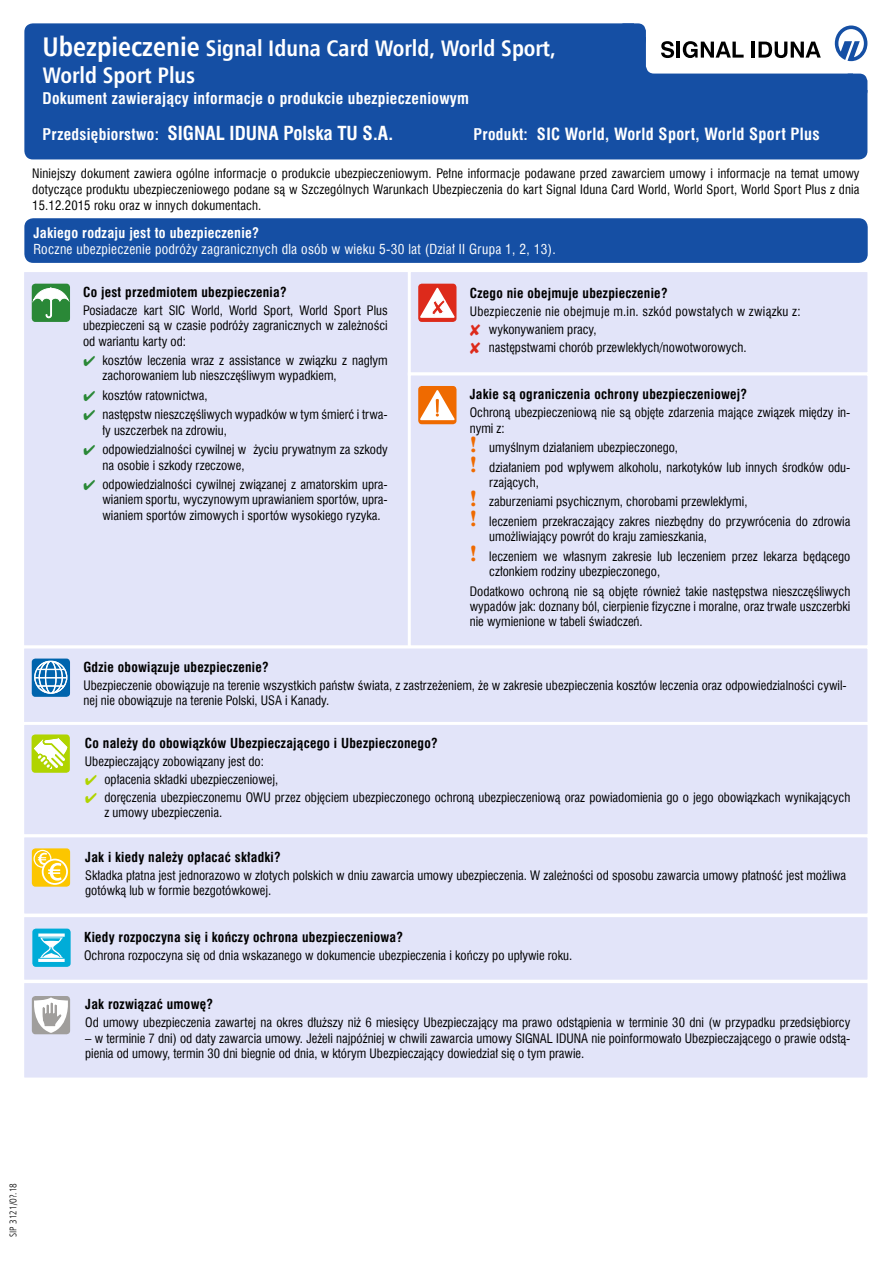
<style>
.page{position:relative;width:893px;height:1263px;background:#fff}
.page>*{position:absolute;margin:0;border:0;box-sizing:border-box;transform-origin:0 0}
.t1{font:700 22.5px/27px "Humnst 777 Cn EU";color:#fff}
.t2{font:700 18.9px "Swis 721 Cn EU";color:#fff}
.t3{font:700 16.5px "Swis 721 Cn EU";letter-spacing:.02em;color:#fff}
.t4{font:700 15.75px "Swis 721 Cn EU";letter-spacing:.02em;color:#fff}
.t5{font:700 14.25px "Swis 721 Cn EU";letter-spacing:.02em;color:#fff}
.t6{font:700 13.5px "Swis 721 Cn EU";letter-spacing:.02em;color:#000}
.t7{font:13.5px "Swis 721 Cn EU";letter-spacing:.02em;color:#fff}
.t8{font:12.75px/15.3px "Swis 721 Cn EU";color:#000}
.t9{font:9.75px "Humnst 777 Lt Cn EU";color:#000}
.s1{font-size:27px}
.s2{font-size:15.75px}
.s3{color:#2a8837}
.s4{font-family:"Dutch 801 X Bd EU";font-size:22.5px;color:#ef6a00}
.s5{color:#b0d400}
</style>
<div class="page">
<div style="left:24px;top:23px;width:843px;height:136px;background:#154fa4;border-radius:9px"></div>
<div style="left:24px;top:272px;width:382px;height:372px;background:#e2e4f9"></div>
<div style="left:406px;top:272px;width:462px;height:99px;background:#e2e4f9"></div>
<div style="left:32px;top:284px;width:38px;height:38px;background:#2a8837;border-radius:4px"></div>
<svg style="left:33px;top:287px;width:36px;height:31px"></svg>
<div style="left:406px;top:371px;width:462px;height:273px;background:#e2e4f9"></div>
<div style="left:418px;top:386px;width:38px;height:38px;background:#ef6a00;border-radius:4px"></div>
<svg style="left:420px;top:390px;width:35px;height:30px"></svg>
<div style="left:418px;top:284px;width:38px;height:38px;background:#dd2a1b;border-radius:4px"></div>
<svg style="left:420px;top:287px;width:35px;height:31px"></svg>
<div style="left:24px;top:644px;width:844px;height:76px;background:#e2e4f9"></div>
<div style="left:32px;top:658px;width:38px;height:39px;background:#0064ad;border-radius:4px"></div>
<svg style="left:34px;top:661px;width:33px;height:33px"></svg>
<div style="left:24px;top:218px;width:844px;height:45px;background:#154fa4;border-radius:9px"></div>
<div style="left:24px;top:720px;width:844px;height:113px;background:#e2e4f9"></div>
<div style="left:32px;top:734px;width:38px;height:39px;background:#b0d400;border-radius:4px"></div>
<svg style="left:32px;top:736px;width:36px;height:34px"></svg>
<div style="left:24px;top:833px;width:844px;height:80px;background:#e2e4f9"></div>
<div style="left:32px;top:848px;width:38px;height:39px;background:#fcc600;border-radius:4px"></div>
<svg style="left:34px;top:850px;width:17px;height:17px"></svg>
<div style="left:34px;top:850px;width:17px;height:18px;border:1px solid #fff;border-radius:50%"></div>
<svg style="left:43px;top:859px;width:24px;height:25px"></svg>
<div style="left:42px;top:859px;width:26px;height:26px;border:2px solid #fff;border-radius:50%"></div>
<svg style="left:38px;top:853px;width:24px;height:28px"></svg>
<div style="left:24px;top:913px;width:844px;height:65px;background:#e2e4f9"></div>
<div style="left:32px;top:928px;width:39px;height:39px;background:#00acd8;border-radius:4px"></div>
<svg style="left:38px;top:933px;width:27px;height:29px"></svg>
<div style="left:646px;top:7px;width:240px;height:67px;background:#fff;border-radius:8px"></div>
<svg style="left:835px;top:26px;width:32px;height:35px"></svg>
<svg style="left:661px;top:41px;width:13px;height:17px"></svg>
<hr style="left:677px;top:42px;width:3px;height:16px;background:#000">
<svg style="left:683px;top:41px;width:61px;height:17px"></svg>
<hr style="left:752px;top:42px;width:3px;height:16px;background:#000">
<svg style="left:758px;top:42px;width:63px;height:16px"></svg>
<div style="left:634px;top:16px;width:20px;height:20px;background:#fff"></div>
<svg style="left:853px;top:73px;width:15px;height:17px"></svg>
<div style="left:616px;top:23px;width:30px;height:25px;background:#154fa4;border-radius:8px"></div>
<div style="left:841px;top:74px;width:26px;height:25px;background:#154fa4;border-radius:8px"></div>
<div style="left:24px;top:978px;width:844px;height:100px;background:#e2e4f9"></div>
<div style="left:32px;top:996px;width:38px;height:38px;background:#a09e9c;border-radius:4px"></div>
<svg style="left:31px;top:997px;width:39px;height:36px"></svg>
<svg style="left:470px;top:324px;width:10px;height:12px"></svg>
<svg style="left:470px;top:342px;width:10px;height:12px"></svg>
<h1 class="t1" style="left:43px;top:35px;width:515px"><span class="s1">Ubezpieczenie</span> Signal Iduna Card World, World Sport,<br>World Sport Plus</h1>
<p class="t4" style="left:43px;top:89px;width:428px">Dokument zawierający informacje o produkcie ubezpieczeniowym</p>
<h2 class="t2" style="left:43px;top:121px;width:352px"><span class="s2">Przedsiębiorstwo:</span> SIGNAL IDUNA Polska TU S.A.</h2>
<p class="t3" style="left:474px;top:124px;width:348px"><span class="s2">Produkt:</span> SIC World, World Sport, World Sport Plus</p>
<p class="t8" style="left:32px;top:166px;width:829px;line-height:15.8px;text-align:justify">Niniejszy dokument zawiera ogólne informacje o produkcie ubezpieczeniowym. Pełne informacje podawane przed zawarciem umowy i informacje na temat umowy dotyczące produktu ubezpieczeniowego podane są w Szczególnych Warunkach Ubezpieczenia do kart Signal Iduna Card World, World Sport, World Sport Plus z dnia 15.12.2015 roku oraz w innych dokumentach.</p>
<p class="t5" style="left:33px;top:224px;width:227px">Jakiego rodzaju jest to ubezpieczenie?</p>
<p class="t7" style="left:33px;top:240px;width:524px">Roczne ubezpieczenie podróży zagranicznych dla osób w wieku 5-30 lat (Dział II Grupa 1, 2, 13).</p>
<p class="t6" style="left:83px;top:284px;width:205px">Co jest przedmiotem ubezpieczenia?</p>
<p class="t8" style="left:83px;top:303px;width:306px;text-align:justify">Posiadacze kart SIC World, World Sport, World Sport Plus ubezpieczeni są w czasie podróży zagranicznych w zależności od wariantu karty od:</p>
<p class="t8" style="left:102px;top:353px;width:287px;text-indent:-19px"><span class="s3">✔</span> kosztów leczenia wraz z assistance w związku z nagłym zachorowaniem lub nieszczęśliwym wypadkiem,</p>
<p class="t8" style="left:83px;top:388px;width:126px"><span class="s3">✔</span> kosztów ratownictwa,</p>
<p class="t8" style="left:102px;top:407px;width:287px;text-indent:-19px"><span class="s3">✔</span> następstw nieszczęśliwych wypadków w tym śmierć i trwa&shy;ły uszczerbek na zdrowiu,</p>
<p class="t8" style="left:102px;top:442px;width:287px;text-indent:-19px"><span class="s3">✔</span> odpowiedzialności cywilnej w życiu prywatnym za szkody na osobie i szkody rzeczowe,</p>
<p class="t8" style="left:102px;top:477px;width:287px;text-align:justify;text-indent:-19px"><span class="s3">✔</span> odpowiedzialności cywilnej związanej z amatorskim upra&shy;wianiem sportu, wyczynowym uprawianiem sportów, upra&shy;wianiem sportów zimowych i sportów wysokiego ryzyka.</p>
<p class="t6" style="left:470px;top:285px;width:199px">Czego nie obejmuje ubezpieczenie?</p>
<p class="t8" style="left:489px;top:302px;width:313px;line-height:18px;text-indent:-19px">Ubezpieczenie nie obejmuje m.in. szkód powstałych w związku z: wykonywaniem pracy,<br>następstwami chorób przewlekłych/nowotworowych.</p>
<p class="t6" style="left:470px;top:386px;width:279px">Jakie są ograniczenia ochrony ubezpieczeniowej?</p>
<p class="t8" style="left:470px;top:405px;width:382px">Ochroną ubezpieczeniową nie są objęte zdarzenia mające związek między in&shy;nymi z:</p>
<p class="t8" style="left:470px;top:438px;width:382px;line-height:19.5px"><span class="s4">!</span> umyślnym działaniem ubezpieczonego,<br><span class="s4">!</span> działaniem pod wpływem alkoholu, narkotyków lub innych środków odu-</p>
<p class="t8" style="left:470px;top:472px;width:382px;line-height:19.5px;text-indent:19px">rzających,<br><span class="s4">!</span> zaburzeniami psychicznym, chorobami przewlekłymi,<br><span class="s4">!</span> leczeniem przekraczający zakres niezbędny do przywrócenia do zdrowia</p>
<p class="t8" style="left:470px;top:527px;width:382px;line-height:19.5px;text-indent:19px">umożliwiający powrót do kraju zamieszkania,<br><span class="s4">!</span> leczeniem we własnym zakresie lub leczeniem przez lekarza będącego</p>
<p class="t8" style="left:470px;top:562px;width:382px;line-height:19.5px;text-indent:19px">członkiem rodziny ubezpieczonego,<br>Dodatkowo ochroną nie są objęte również takie następstwa nieszczęśliwych</p>
<p class="t8" style="left:470px;top:598px;width:382px">wypadów jak: doznany ból, cierpienie fizyczne i moralne, oraz trwałe uszczerbki nie wymienione w tabeli świadczeń.</p>
<p class="t6" style="left:83px;top:659px;width:187px">Gdzie obowiązuje ubezpieczenie?</p>
<p class="t8" style="left:83px;top:677px;width:765px">Ubezpieczenie obowiązuje na terenie wszystkich państw świata, z zastrzeżeniem, że w zakresie ubezpieczenia kosztów leczenia oraz odpowiedzialności cywil&shy;nej nie obowiązuje na terenie Polski, USA i Kanady.</p>
<p class="t6" style="left:85px;top:735px;width:354px">Co należy do obowiązków Ubezpieczającego i Ubezpieczonego?</p>
<p class="t8" style="left:85px;top:753px;width:180px">Ubezpieczający zobowiązany jest do:</p>
<p class="t8" style="left:85px;top:771px;width:195px"><span class="s5">✔</span> opłacenia składki ubezpieczeniowej,</p>
<p class="t8" style="left:104px;top:789px;width:747px;text-indent:-19px"><span class="s5">✔</span> doręczenia ubezpieczonemu OWU przez objęciem ubezpieczonego ochroną ubezpieczeniową oraz powiadomienia go o jego obowiązkach wynikających z umowy ubezpieczenia.</p>
<p class="t6" style="left:85px;top:849px;width:197px">Jak i kiedy należy opłacać składki?</p>
<p class="t8" style="left:85px;top:867px;width:762px">Składka płatna jest jednorazowo w złotych polskich w dniu zawarcia umowy ubezpieczenia. W zależności od sposobu zawarcia umowy płatność jest możliwa gotówką lub w formie bezgotówkowej.</p>
<p class="t6" style="left:84px;top:929px;width:320px">Kiedy rozpoczyna się i kończy ochrona ubezpieczeniowa?</p>
<p class="t8" style="left:84px;top:947px;width:490px">Ochrona rozpoczyna się od dnia wskazanego w dokumencie ubezpieczenia i kończy po upływie roku.</p>
<p class="t6" style="left:85px;top:996px;width:129px">Jak rozwiązać umowę?</p>
<p class="t8" style="left:85px;top:1015px;width:767px">Od umowy ubezpieczenia zawartej na okres dłuższy niż 6 miesięcy Ubezpieczający ma prawo odstąpienia w terminie 30 dni (w przypadku przedsiębiorcy</p>
<p class="t8" style="left:85px;top:1030px;width:767px">– w terminie 7 dni) od daty zawarcia umowy. Jeżeli najpóźniej w chwili zawarcia umowy SIGNAL IDUNA nie poinformowało Ubezpieczającego o prawie odstą&shy;pienia od umowy, termin 30 dni biegnie od dnia, w którym Ubezpieczający dowiedział się o tym prawie.</p>
<p class="t9" style="left:7px;top:1237px;width:55px;rotate:-90deg">SIP 3121/0?.18</p>
</div>
